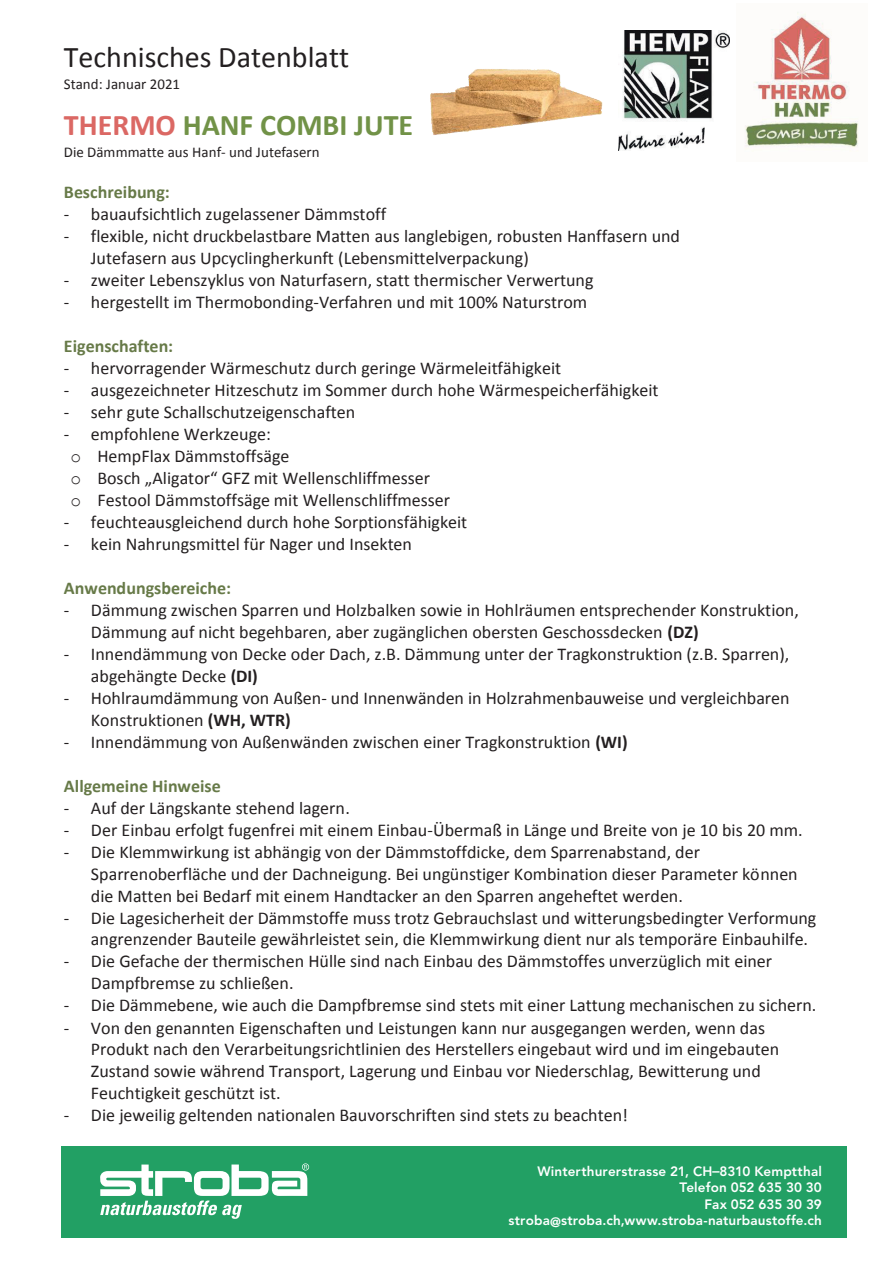
<style>
.page{position:relative;width:893px;height:1263px;background:#fff}
.page>*{position:absolute;margin:0;border:0;box-sizing:border-box;transform-origin:0 0}
.t1{font:30px "Calibri";color:#231f20}
.t2{font:700 30px "Calibri";color:#719247}
.t3{font:18px/21.9px "Calibri";color:#231f20}
.t4{font:700 18px "Calibri";color:#677a48}
.t5{font:15px "Calibri";color:#231f20}
.t6{font:800 13.5px "Avenir LT Std";letter-spacing:.01em;color:#fff}
.s1{color:#db6864}
.s2{font-family:"Courier New"}
.s3{font-weight:700}
</style>
<div class="page">
<img style="left:745px;top:12px;width:114px;height:139px">
<img style="left:430px;top:69px;width:173px;height:66px">
<img style="left:618px;top:31px;width:112px;height:119px">
<div style="left:61px;top:1146px;width:785px;height:92px;background:#22a064"></div>
<svg style="left:100px;top:1163px;width:209px;height:56px"></svg>
<h1 class="t1" style="left:64px;top:38px;width:287px">Technisches Datenblatt</h1>
<p class="t5" style="left:64px;top:75px;width:118px">Stand: Januar 2021</p>
<h1 class="t2" style="left:64px;top:105px;width:351px"><span class="s1">THERMO</span> HANF COMBI JUTE</h1>
<p class="t5" style="left:64px;top:143px;width:257px">Die Dämmmatte aus Hanf- und Jutefasern</p>
<p class="t4" style="left:64px;top:181px;width:107px">Beschreibung:</p>
<p class="t3" style="left:64px;top:203px;width:324px">- bauaufsichtlich zugelassener Dämmstoff</p>
<p class="t3" style="left:91px;top:225px;width:591px;text-indent:-27px">- flexible, nicht druckbelastbare Matten aus langlebigen, robusten Hanffasern und<br>Jutefasern aus Upcyclingherkunft (Lebensmittelverpackung)</p>
<p class="t3" style="left:64px;top:269px;width:531px">- zweiter Lebenszyklus von Naturfasern, statt thermischer Verwertung</p>
<p class="t3" style="left:64px;top:291px;width:525px">- hergestellt im Thermobonding-Verfahren und mit 100% Naturstrom</p>
<p class="t4" style="left:64px;top:335px;width:111px">Eigenschaften:</p>
<p class="t3" style="left:64px;top:357px;width:499px">- hervorragender Wärmeschutz durch geringe Wärmeleitfähigkeit</p>
<p class="t3" style="left:64px;top:379px;width:596px">- ausgezeichneter Hitzeschutz im Sommer durch hohe Wärmespeicherfähigkeit</p>
<p class="t3" style="left:64px;top:401px;width:293px">- sehr gute Schallschutzeigenschaften</p>
<p class="t3" style="left:70px;top:423px;width:381px;text-indent:-6px">- empfohlene Werkzeuge:<br><span class="s2">o</span> HempFlax Dämmstoffsäge<br><span class="s2">o</span> Bosch „Aligator“ GFZ mit Wellenschliffmesser<br><span class="s2">o</span> Festool Dämmstoffsäge mit Wellenschliffmesser</p>
<p class="t3" style="left:64px;top:511px;width:405px">- feuchteausgleichend durch hohe Sorptionsfähigkeit</p>
<p class="t3" style="left:64px;top:533px;width:350px">- kein Nahrungsmittel für Nager und Insekten</p>
<p class="t4" style="left:64px;top:576px;width:169px">Anwendungsbereiche:</p>
<p class="t3" style="left:91px;top:599px;width:709px;text-indent:-27px">- Dämmung zwischen Sparren und Holzbalken sowie in Hohlräumen entsprechender Konstruktion,<br>Dämmung auf nicht begehbaren, aber zugänglichen obersten Geschossdecken <span class="s3">(DZ)</span></p>
<p class="t3" style="left:91px;top:643px;width:700px;text-indent:-27px">- Innendämmung von Decke oder Dach, z.B. Dämmung unter der Tragkonstruktion (z.B. Sparren), abgehängte Decke <span class="s3">(DI)</span></p>
<p class="t3" style="left:91px;top:687px;width:700px;text-indent:-27px">- Hohlraumdämmung von Außen- und Innenwänden in Holzrahmenbauweise und vergleichbaren<br>Konstruktionen <span class="s3">(WH, WTR)</span></p>
<p class="t3" style="left:64px;top:731px;width:565px">- Innendämmung von Außenwänden zwischen einer Tragkonstruktion <span class="s3">(WI)</span></p>
<p class="t4" style="left:64px;top:774px;width:158px">Allgemeine Hinweise</p>
<p class="t3" style="left:64px;top:797px;width:287px">- Auf der Längskante stehend lagern.</p>
<p class="t3" style="left:64px;top:819px;width:740px">- Der Einbau erfolgt fugenfrei mit einem Einbau-Übermaß in Länge und Breite von je 10 bis 20 mm.</p>
<p class="t3" style="left:91px;top:841px;width:708px;text-indent:-27px">- Die Klemmwirkung ist abhängig von der Dämmstoffdicke, dem Sparrenabstand, der<br>Sparrenoberfläche und der Dachneigung. Bei ungünstiger Kombination dieser Parameter können die Matten bei Bedarf mit einem Handtacker an den Sparren angeheftet werden.</p>
<p class="t3" style="left:91px;top:907px;width:727px;text-indent:-27px">- Die Lagesicherheit der Dämmstoffe muss trotz Gebrauchslast und witterungsbedingter Verformung angrenzender Bauteile gewährleistet sein, die Klemmwirkung dient nur als temporäre Einbauhilfe.</p>
<p class="t3" style="left:91px;top:950px;width:683px;text-indent:-27px">- Die Gefache der thermischen Hülle sind nach Einbau des Dämmstoffes unverzüglich mit einer<br>Dampfbremse zu schließen.</p>
<p class="t3" style="left:64px;top:994px;width:754px">- Die Dämmebene, wie auch die Dampfbremse sind stets mit einer Lattung mechanischen zu sichern.</p>
<p class="t3" style="left:91px;top:1017px;width:690px;text-indent:-27px">- Von den genannten Eigenschaften und Leistungen kann nur ausgegangen werden, wenn das Produkt nach den Verarbeitungsrichtlinien des Herstellers eingebaut wird und im eingebauten Zustand sowie während Transport, Lagerung und Einbau vor Niederschlag, Bewitterung und Feuchtigkeit geschützt ist.</p>
<p class="t3" style="left:64px;top:1104px;width:566px">- Die jeweilig geltenden nationalen Bauvorschriften sind stets zu beachten!</p>
<p class="t6" style="left:537px;top:1163px;width:286px">Winterthurerstrasse 21, CH−8310 Kemptthal</p>
<p class="t6" style="left:679px;top:1179px;width:144px">Telefon 052 635 30 30</p>
<p class="t6" style="left:705px;top:1196px;width:119px">Fax 052 635 30 39</p>
<p class="t6" style="left:508px;top:1212px;width:315px">stroba@stroba.ch,www.stroba-naturbaustoffe.ch</p>
</div>
